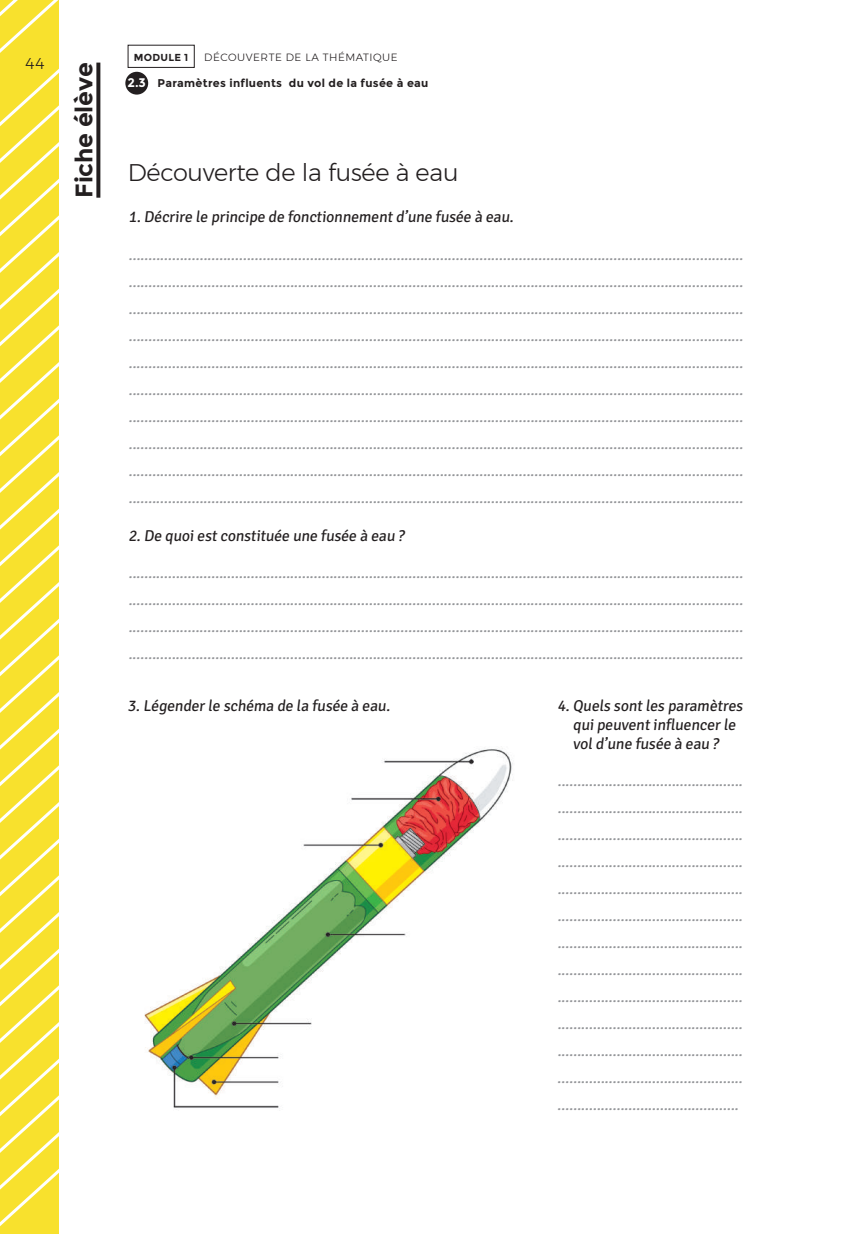
<style>
.page{position:relative;width:851px;height:1234px;background:#fff}
.page>*{position:absolute;margin:0;border:0;box-sizing:border-box;transform-origin:0 0}
.t1{font:300 24px "Montserrat";letter-spacing:-.01em;color:#231f20}
.t2{font:700 24px "Montserrat";letter-spacing:-.01em;color:#231f20}
.t3{font:15.75px/27px "Signika Negative";color:#939598;text-align:justify}
.t4{font:15.75px/18.9px "Signika Negative";letter-spacing:-.01em;color:#231f20;text-align:center}
.t5{font:300 15.6px "Montserrat";color:#231f20}
.t6{font:700 11.25px "Montserrat";letter-spacing:.025em;color:#231f20}
.t7{font:300 10.5px "Montserrat";letter-spacing:.05em;color:#231f20}
.t8{font:700 10.2px "Montserrat";color:#231f20}
.s1{font-size:12.45px;color:#fff}
</style>
<div class="page">
<svg style="left:96px;top:63px;width:4px;height:135px"></svg>
<svg style="left:0;top:0;width:59px;height:1233px;background:#f8e443"></svg>
<div style="left:128px;top:45px;width:67px;height:23px;border:1px solid #231f20"></div>
<div style="left:125px;top:72px;width:23px;height:23px;background:#231f20;border-radius:50%"></div>
<img style="left:144px;top:748px;width:369px;height:360px">
<p class="t5" style="left:25px;top:52px;width:21px">44</p>
<h1 class="t2" style="left:70px;top:198px;width:136px;rotate:-90deg">Fiche élève</h1>
<p class="t8" style="left:134px;top:52px;width:19px">Module</p>
<p class="t8" style="left:184px;top:52px;width:6px">1</p>
<p class="t7" style="left:204px;top:49px;width:18px">Déco</p>
<p class="t7" style="left:237px;top:49px;width:24px">uverte</p>
<p class="t7" style="left:286px;top:49px;width:60px">de la thémati</p>
<p class="t7" style="left:373px;top:49px;width:24px">que</p>
<p class="t6" style="left:127px;top:76px;width:302px"><span class="s1">2.3</span> Paramètres influents du vol de la fusée à eau</p>
<h1 class="t1" style="left:128px;top:155px;width:332px">Découverte de la fusée à eau</h1>
<p class="t4" style="left:128px;top:208px;width:389px">1.Décrire le principe de fonctionnement d’une fusée à eau.</p>
<p class="t3" style="left:128px;top:241px;width:618px">............................................................................................................................................................ ............................................................................................................................................................ ............................................................................................................................................................ ............................................................................................................................................................ ............................................................................................................................................................ ............................................................................................................................................................ ............................................................................................................................................................ ............................................................................................................................................................ ............................................................................................................................................................ ............................................................................................................................................................</p>
<p class="t4" style="left:128px;top:526px;width:279px">2.De quoiest constituée une fusée à eau ?</p>
<p class="t3" style="left:128px;top:559px;width:618px">............................................................................................................................................................ ............................................................................................................................................................ ............................................................................................................................................................ ............................................................................................................................................................</p>
<p class="t4" style="left:128px;top:696px;width:266px">3.Légender le schéma de la fusée à eau.</p>
<p class="t4" style="left:557px;top:696px;width:189px">4.Quels sont les paramètres quipeuvent influencer le vold’une fusée à eau ?</p>
<p class="t3" style="left:557px;top:767px;width:189px">............................................... ............................................... ............................................... ............................................... ............................................... ............................................... ............................................... ............................................... ............................................... ............................................... ............................................... ............................................... ..............................................</p>
</div>
